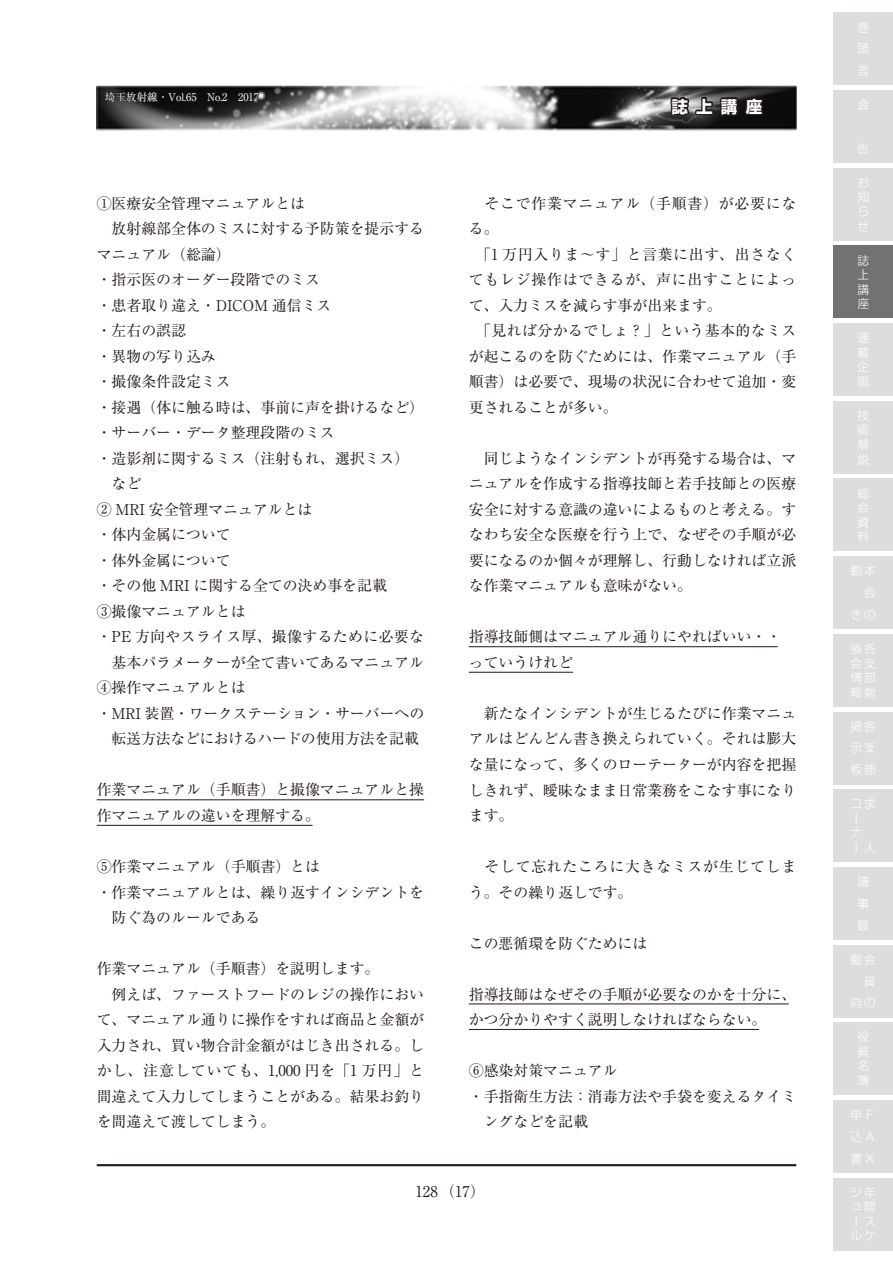
<style>
.page{position:relative;width:893px;height:1263px;background:#fff}
.page>*{position:absolute;margin:0;border:0;box-sizing:border-box;transform-origin:0 0}
.t1{font:700 16.5px "Shin Go Pro";color:#fff}
.t2{font:14.85px/25.5px "Ryumin Pro";color:#231916}
.t3{font:14.85px/25.5px "Ryumin Pro";letter-spacing:.03em;color:#231916}
.t4{font:14.85px/25.5px "Ryumin Pro";letter-spacing:.05em;color:#231916}
.t5{font:14.85px "Ryumin Pro";letter-spacing:.025em;color:#231916}
.t6{font:14.85px "Ryumin Pro";letter-spacing:-.02em;color:#231916}
.t7{font:300 11.7px/14.5px "Shin Go Pro";color:#fff;text-align:justify}
.t8{font:10.5px "Ryumin Pro";color:#fff}
</style>
<div class="page">
<img style="left:97px;top:85px;width:699px;height:46px">
<hr style="left:97px;top:1164px;width:699px;height:2px;background:#231916">
<svg style="left:664px;top:85px;width:102px;height:39px"></svg>
<svg style="left:104px;top:86px;width:93px;height:18px"></svg>
<svg style="left:207px;top:91px;width:21px;height:11px"></svg>
<svg style="left:237px;top:91px;width:23px;height:39px"></svg>
<div style="left:833px;top:13px;width:60px;height:72px;background:#dcdddd"></div>
<div style="left:833px;top:323px;width:60px;height:73px;background:#dcdddd"></div>
<div style="left:833px;top:634px;width:60px;height:72px;background:#dcdddd"></div>
<div style="left:833px;top:945px;width:60px;height:72px;background:#dcdddd"></div>
<div style="left:833px;top:90px;width:60px;height:73px;background:#dcdddd"></div>
<div style="left:833px;top:401px;width:60px;height:72px;background:#dcdddd"></div>
<div style="left:833px;top:712px;width:60px;height:72px;background:#dcdddd"></div>
<div style="left:833px;top:1022px;width:60px;height:73px;background:#dcdddd"></div>
<div style="left:833px;top:168px;width:60px;height:72px;background:#dcdddd"></div>
<div style="left:833px;top:479px;width:60px;height:72px;background:#dcdddd"></div>
<div style="left:833px;top:789px;width:60px;height:73px;background:#dcdddd"></div>
<div style="left:833px;top:1100px;width:60px;height:72px;background:#dcdddd"></div>
<div style="left:833px;top:246px;width:60px;height:72px;background:#727272"></div>
<div style="left:833px;top:556px;width:60px;height:73px;background:#dcdddd"></div>
<div style="left:833px;top:867px;width:60px;height:72px;background:#dcdddd"></div>
<div style="left:833px;top:1178px;width:60px;height:72px;background:#dcdddd"></div>
<hr style="left:97px;top:799px;width:327px;height:1px;background:#231916">
<hr style="left:97px;top:825px;width:216px;height:1px;background:#231916">
<hr style="left:469px;top:646px;width:309px;height:1px;background:#231916">
<hr style="left:469px;top:672px;width:104px;height:1px;background:#231916">
<hr style="left:469px;top:1003px;width:320px;height:1px;background:#231916">
<hr style="left:469px;top:1029px;width:290px;height:1px;background:#231916">
<p class="t8" style="left:105px;top:89px;width:155px">埼玉放射線・Vol.65　No.2　2017</p>
<p class="t2" style="left:97px;top:189px;width:210px">①医療安全管理マニュアルとは</p>
<p class="t2" style="left:97px;top:215px;width:329px">　放射線部全体のミスに対する予防策を提示する</p>
<p class="t2" style="left:97px;top:240px;width:135px">マニュアル（総論）</p>
<p class="t2" style="left:97px;top:266px;width:225px">・指示医のオーダー段階でのミス</p>
<p class="t2" style="left:97px;top:291px;width:236px">・患者取り違え・DICOM 通信ミス</p>
<p class="t2" style="left:97px;top:317px;width:91px">・左右の誤認</p>
<p class="t2" style="left:97px;top:342px;width:121px">・異物の写り込み</p>
<p class="t2" style="left:97px;top:368px;width:135px">・撮像条件設定ミス</p>
<p class="t2" style="left:97px;top:393px;width:329px">・接遇（体に触る時は、事前に声を掛けるなど）</p>
<p class="t2" style="left:97px;top:419px;width:240px">・サーバー・データ整理段階のミス</p>
<p class="t2" style="left:97px;top:444px;width:314px">・造影剤に関するミス（注射もれ、選択ミス）</p>
<p class="t2" style="left:97px;top:470px;width:46px">　など</p>
<p class="t2" style="left:97px;top:495px;width:217px">② MRI 安全管理マニュアルとは</p>
<p class="t2" style="left:97px;top:521px;width:135px">・体内金属について</p>
<p class="t2" style="left:97px;top:546px;width:135px">・体外金属について</p>
<p class="t2" style="left:97px;top:572px;width:292px">・その他 MRI に関する全ての決め事を記載</p>
<p class="t2" style="left:97px;top:598px;width:150px">③撮像マニュアルとは</p>
<p class="t5" style="left:97px;top:625px;width:329px">・PE 方向やスライス厚、撮像するために必要な</p>
<p class="t2" style="left:112px;top:649px;width:314px">基本パラメーターが全て書いてあるマニュアル</p>
<p class="t2" style="left:97px;top:674px;width:150px">④操作マニュアルとは</p>
<p class="t2" style="left:97px;top:700px;width:329px">・MRI 装置・ワークステーション・サーバーへの</p>
<p class="t6" style="left:112px;top:727px;width:309px">転送方法などにおけるハードの使用方法を記載</p>
<p class="t2" style="left:97px;top:776px;width:329px">作業マニュアル（手順書）と撮像マニュアルと操作マニュアルの違いを理解する。</p>
<p class="t2" style="left:97px;top:853px;width:225px">⑤作業マニュアル（手順書）とは</p>
<p class="t2" style="left:97px;top:878px;width:329px">・作業マニュアルとは、繰り返すインシデントを</p>
<p class="t2" style="left:112px;top:904px;width:150px">防ぐ為のルールである</p>
<p class="t2" style="left:97px;top:955px;width:329px">作業マニュアル（手順書）を説明します。<br>　例えば、ファーストフードのレジの操作において、マニュアル通りに操作をすれば商品と金額が入力され、買い物合計金額がはじき出される。しかし、注意していても、1,000 円を「1 万円」と間違えて入力してしまうことがある。結果お釣りを間違えて渡してしまう。</p>
<p class="t1" style="left:671px;top:93px;width:92px">誌上講座</p>
<p class="t3" style="left:469px;top:189px;width:329px">　そこで作業マニュアル（手順書）が必要になる。<br>　「1 万円入りま〜す」と言葉に出す、出さなくてもレジ操作はできるが、声に出すことによって、入力ミスを減らす事が出来ます。<br>　「見れば分かるでしょ？」という基本的なミスが起こるのを防ぐためには、作業マニュアル（手順書）は必要で、現場の状況に合わせて追加・変更されることが多い。</p>
<p class="t2" style="left:469px;top:444px;width:329px;text-align:justify">　同じようなインシデントが再発する場合は、マニュアルを作成する指導技師と若手技師との医療安全に対する意識の違いによるものと考える。すなわち安全な医療を行う上で、なぜその手順が必要になるのか個々が理解し、行動しなければ立派な作業マニュアルも意味がない。</p>
<p class="t2" style="left:469px;top:623px;width:314px">指導技師側はマニュアル通りにやればいい・・っていうけれど</p>
<p class="t2" style="left:469px;top:700px;width:329px;text-align:justify">　新たなインシデントが生じるたびに作業マニュアルはどんどん書き換えられていく。それは膨大な量になって、多くのローテーターが内容を把握しきれず、曖昧なまま日常業務をこなす事になります。</p>
<p class="t4" style="left:469px;top:853px;width:329px">　そして忘れたころに大きなミスが生じてしまう。その繰り返しです。</p>
<p class="t2" style="left:469px;top:929px;width:180px">この悪循環を防ぐためには</p>
<p class="t2" style="left:469px;top:980px;width:329px">指導技師はなぜその手順が必要なのかを十分に、かつ分かりやすく説明しなければならない。</p>
<p class="t2" style="left:469px;top:1057px;width:150px">⑥感染対策マニュアル</p>
<p class="t2" style="left:469px;top:1082px;width:329px">・手指衛生方法：消毒方法や手袋を変えるタイミ</p>
<p class="t2" style="left:484px;top:1108px;width:106px">ングなどを記載</p>
<p class="t2" style="left:415px;top:1178px;width:71px">128 （17）</p>
<p class="t7" style="left:857px;top:15px;width:13px;line-height:21.8px">巻頭言</p>
<p class="t7" style="left:857px;top:96px;width:13px">会</p>
<p class="t7" style="left:857px;top:140px;width:13px">告</p>
<p class="t7" style="left:857px;top:174px;width:13px">お知らせ</p>
<p class="t7" style="left:857px;top:251px;width:13px">誌上講座</p>
<p class="t7" style="left:857px;top:329px;width:13px">連載企画</p>
<p class="t7" style="left:857px;top:407px;width:13px">技術解説</p>
<p class="t7" style="left:857px;top:484px;width:13px">総会資料</p>
<p class="t7" style="left:850px;top:562px;width:27px">動本</p>
<p class="t7" style="left:850px;top:606px;width:26px">きの</p>
<p class="t7" style="left:864px;top:584px;width:13px">会</p>
<p class="t7" style="left:850px;top:640px;width:27px">強各会支情部報勉</p>
<p class="t7" style="left:850px;top:714px;width:27px;line-height:21.8px">掲各示支板部</p>
<p class="t7" style="left:850px;top:795px;width:27px">コ求</p>
<p class="t7" style="left:850px;top:824px;width:12px">ナ</p>
<p class="t7" style="left:864px;top:839px;width:13px">人</p>
<p class="t7" style="left:857px;top:869px;width:13px;line-height:21.8px">議事録</p>
<p class="t7" style="left:850px;top:950px;width:27px">動会</p>
<p class="t7" style="left:850px;top:994px;width:26px">向の</p>
<p class="t7" style="left:864px;top:972px;width:13px">員</p>
<p class="t7" style="left:857px;top:1028px;width:13px">役員名簿</p>
<p class="t7" style="left:850px;top:1102px;width:25px;line-height:21.8px">申Ｆ込Ａ書Ｘ</p>
<p class="t7" style="left:850px;top:1183px;width:27px">ジ年ュ間</p>
<p class="t7" style="left:850px;top:1227px;width:26px">ルケ</p>
<p class="t7" style="left:864px;top:1213px;width:12px">ス</p>
</div>
